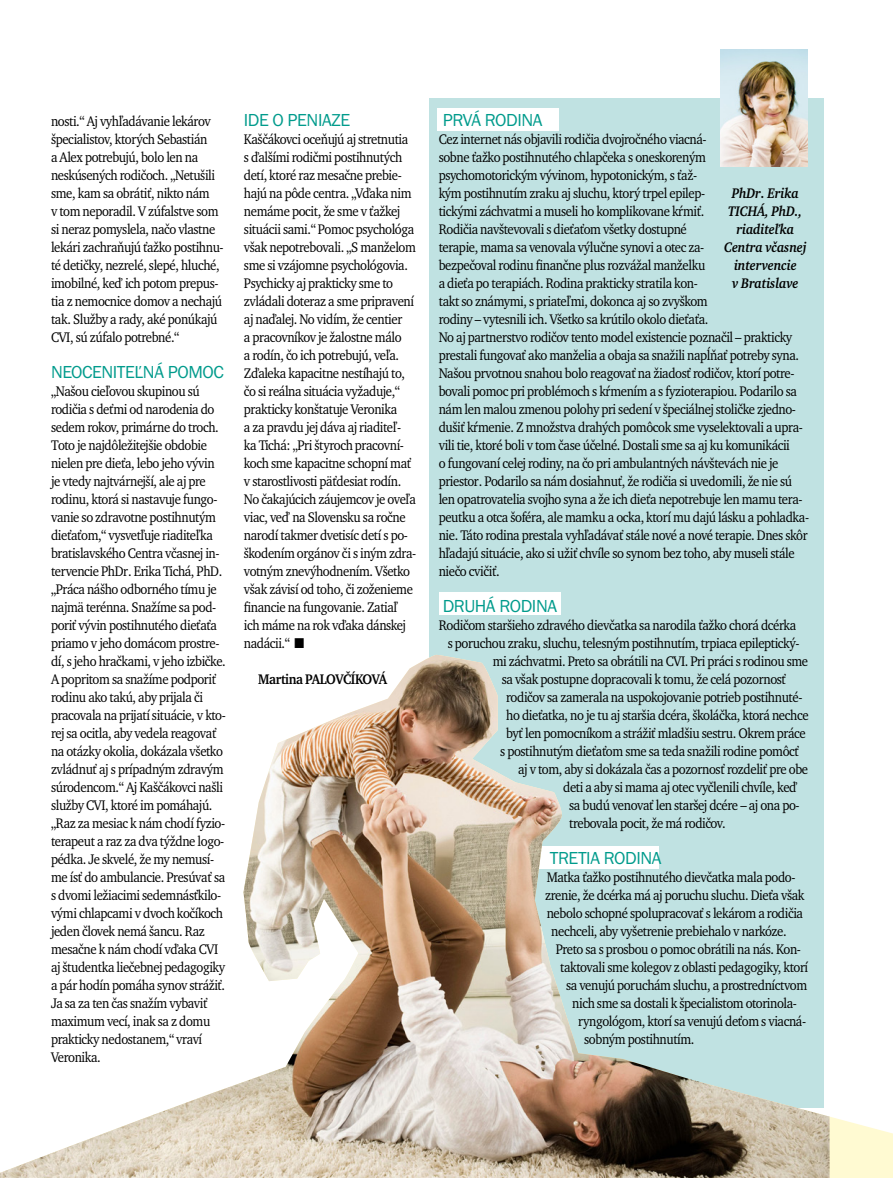
<style>
.page{position:relative;width:893px;height:1178px;background:#fff}
.page>*{position:absolute;margin:0;border:0;box-sizing:border-box;transform-origin:0 0}
.t1{font:18px "Franklin Got Itc TCE Boo";letter-spacing:-.025em;color:#009b8c}
.t2{font:14.25px/18px "Charter Itc TCE";letter-spacing:-.03em;color:#000;scale:.9 1}
.t3{font:italic 700 14.25px/18px "Charter Itc TCE";letter-spacing:-.01em;color:#000;text-align:center;scale:.9 1}
.t4{font:700 14.25px "Charter Itc TCE";letter-spacing:-.03em;color:#000;scale:.9 1}
</style>
<div class="page">
<div style="left:429px;top:99px;width:394px;height:1009px;background:#c0e2e2"></div>
<div style="left:437px;top:108px;width:122px;height:22px;background:#fff"></div>
<div style="left:439px;top:592px;width:122px;height:22px;background:#fff"></div>
<img style="left:720px;top:49px;width:87px;height:118px">
<svg style="left:830px;top:1117px;width:63px;height:61px;background:#fffad7"></svg>
<img style="left:0;top:655px;width:830px;height:523px">
<p class="t2" style="left:51px;top:112px;width:193px">nosti.“ Aj vyhľadávanie lekárov špecialistov, ktorých Sebastián<br>a Alex potrebujú, bolo len na neskúsených rodičoch. „Netušili sme, kam sa obrátiť, nikto nám<br>v tom neporadil. V zúfalstve som si neraz pomyslela, načo vlastne lekári zachraňujú ťažko postihnu&shy;té detičky, nezrelé, slepé, hluché, imobilné, keď ich potom prepus&shy;tia z nemocnice domov a nechajú tak. Služby a rady, aké ponúkajú<br>CVI, sú zúfalo potrebné.“</p>
<p class="t1" style="left:51px;top:362px;width:174px">NEOCENITEĽNÁ POMOC</p>
<p class="t2" style="left:51px;top:382px;width:196px">„Našou cieľovou skupinou sú rodičia s deťmi od narodenia do sedem rokov, primárne do troch.<br>Toto je najdôležitejšie obdobie nielen pre dieťa, lebo jeho vývin je vtedy najtvárnejší, ale aj pre rodinu, ktorá si nastavuje fungo&shy;vanie so zdravotne postihnutým dieťaťom,“ vysvetľuje riaditeľka bratislavského Centra včasnej in&shy;tervencie PhDr. Erika Tichá, PhD. „Práca nášho odborného tímu je najmä terénna. Snažíme sa pod&shy;poriť vývin postihnutého dieťaťa priamo v jeho domácom prostre&shy;dí, s jeho hračkami, v jeho izbičke.<br>A popritom sa snažíme podporiť rodinu ako takú, aby prijala či pracovala na prijatí situácie, v kto&shy;rej sa ocitla, aby vedela reagovať na otázky okolia, dokázala všetko zvládnuť aj s prípadným zdravým súrodencom.“ Aj Kaščákovci našli služby CVI, ktoré im pomáhajú. „Raz za mesiac k nám chodí fyzio&shy;terapeut a raz za dva týždne logo&shy;pédka. Je skvelé, že my nemusí&shy;me ísť do ambulancie. Presúvať sa s dvomi ležiacimi sedemnásťkilo&shy;vými chlapcami v dvoch kočíkoch jeden človek nemá šancu. Raz mesačne k nám chodí vďaka CVI aj študentka liečebnej pedagogiky a pár hodín pomáha synov strážiť.<br>Ja sa za ten čas snažím vybaviť maximum vecí, inak sa z domu prakticky nedostanem,“ vraví<br>Veronika.</p>
<p class="t1" style="left:244px;top:110px;width:108px">IDE O PENIAZE</p>
<p class="t2" style="left:244px;top:130px;width:193px">Kaščákovci oceňujú aj stretnutia s ďalšími rodičmi postihnutých detí, ktoré raz mesačne prebie&shy;hajú na pôde centra. „Vďaka nim nemáme pocit, že sme v ťažkej situácii sami.“ Pomoc psychológa však nepotrebovali. „S manželom sme si vzájomne psychológovia.<br>Psychicky aj prakticky sme to zvládali doteraz a sme pripravení aj naďalej. No vidím, že centier<br>a pracovníkov je žalostne málo<br>a rodín, čo ich potrebujú, veľa.<br>Zďaleka kapacitne nestíhajú to, čo si reálna situácia vyžaduje,“ prakticky konštatuje Veronika<br>a za pravdu jej dáva aj riaditeľ&shy;ka Tichá: „Pri štyroch pracovní&shy;koch sme kapacitne schopní mať v starostlivosti päťdesiat rodín.<br>No čakajúcich záujemcov je oveľa viac, veď na Slovensku sa ročne narodí takmer dvetisíc detí s po&shy;škodením orgánov či s iným zdra&shy;votným znevýhodnením. Všetko však závisí od toho, či zoženieme financie na fungovanie. Zatiaľ ich máme na rok vďaka dánskej nadácii.“ ■</p>
<p class="t4" style="left:258px;top:670px;width:145px">Martina PALOVČÍKOVÁ</p>
<p class="t1" style="left:443px;top:110px;width:101px">PRVÁ RODINA</p>
<p class="t2" style="left:439px;top:130px;width:413px">Cez internet nás objavili rodičia dvojročného viacná-<br>sobne ťažko postihnutého chlapčeka s oneskoreným<br>psychomotorickým vývinom, hypotonickým, s ťaž-<br>kým postihnutím zraku aj sluchu, ktorý trpel epilep-<br>tickými záchvatmi a museli ho komplikovane kŕmiť.<br>Rodičia navštevovali s dieťaťom všetky dostupné<br>terapie, mama sa venovala výlučne synovi a otec za-<br>bezpečoval rodinu finančne plus rozvážal manželku<br>a dieťa po terapiách. Rodina prakticky stratila kon-<br>takt so známymi, s priateľmi, dokonca aj so zvyškom<br>rodiny – vytesnili ich. Všetko sa krútilo okolo dieťaťa.<br>No aj partnerstvo rodičov tento model existencie poznačil – prakticky prestali fungovať ako manželia a obaja sa snažili napĺňať potreby syna.<br>Našou prvotnou snahou bolo reagovať na žiadosť rodičov, ktorí potre&shy;bovali pomoc pri problémoch s kŕmením a s fyzioterapiou. Podarilo sa nám len malou zmenou polohy pri sedení v špeciálnej stoličke zjedno&shy;dušiť kŕmenie. Z množstva drahých pomôcok sme vyselektovali a upra&shy;vili tie, ktoré boli v tom čase účelné. Dostali sme sa aj ku komunikácii<br>o fungovaní celej rodiny, na čo pri ambulantných návštevách nie je priestor. Podarilo sa nám dosiahnuť, že rodičia si uvedomili, že nie sú len opatrovatelia svojho syna a že ich dieťa nepotrebuje len mamu tera&shy;peutku a otca šoféra, ale mamku a ocka, ktorí mu dajú lásku a pohladka&shy;nie. Táto rodina prestala vyhľadávať stále nové a nové terapie. Dnes skôr hľadajú situácie, ako si užiť chvíle so synom bez toho, aby museli stále niečo cvičiť.</p>
<p class="t1" style="left:443px;top:596px;width:116px">DRUHÁ RODINA</p>
<p class="t2" style="left:439px;top:616px;width:399px">Rodičom staršieho zdravého dievčatka sa narodila ťažko chorá dcérka</p>
<p class="t2" style="left:448px;top:634px;width:392px">s poruchou zraku, sluchu, telesným postihnutím, trpiaca epileptický-</p>
<p class="t2" style="left:493px;top:652px;width:352px">mi záchvatmi. Preto sa obrátili na CVI. Pri práci s rodinou sme</p>
<p class="t2" style="left:502px;top:670px;width:318px">sa však postupne dopracovali k tomu, že celá pozornosť</p>
<p class="t2" style="left:506px;top:688px;width:331px">rodičov sa zamerala na uspokojovanie potrieb postihnuté-</p>
<p class="t2" style="left:506px;top:706px;width:338px">ho dieťatka, no je tu aj staršia dcéra, školáčka, ktorá nechce</p>
<p class="t2" style="left:506px;top:724px;width:334px">byť len pomocníkom a strážiť mladšiu sestru. Okrem práce</p>
<p class="t2" style="left:500px;top:742px;width:334px">s postihnutým dieťaťom sme sa teda snažili rodine pomôcť</p>
<p class="t2" style="left:518px;top:760px;width:324px">aj v tom, aby si dokázala čas a pozornosť rozdeliť pre obe</p>
<p class="t2" style="left:563px;top:778px;width:262px">deti a aby si mama aj otec vyčlenili chvíle, keď</p>
<p class="t2" style="left:569px;top:796px;width:258px">sa budú venovať len staršej dcére – aj ona po-</p>
<p class="t2" style="left:569px;top:814px;width:175px">trebovala pocit, že má rodičov.</p>
<p class="t1" style="left:550px;top:848px;width:113px">TRETIA RODINA</p>
<p class="t2" style="left:547px;top:868px;width:278px">Matka ťažko postihnutého dievčatka mala podo-</p>
<p class="t2" style="left:545px;top:886px;width:290px">zrenie, že dcérka má aj poruchu sluchu. Dieťa však</p>
<p class="t2" style="left:547px;top:904px;width:286px">nebolo schopné spolupracovať s lekárom a rodičia</p>
<p class="t2" style="left:551px;top:922px;width:263px">nechceli, aby vyšetrenie prebiehalo v narkóze.</p>
<p class="t2" style="left:556px;top:940px;width:274px">Preto sa s prosbou o pomoc obrátili na nás. Kon-</p>
<p class="t2" style="left:560px;top:958px;width:277px">taktovali sme kolegov z oblasti pedagogiky, ktorí</p>
<p class="t2" style="left:566px;top:976px;width:269px">sa venujú poruchám sluchu, a prostredníctvom</p>
<p class="t2" style="left:572px;top:994px;width:251px">nich sme sa dostali k špecialistom otorinola-</p>
<p class="t2" style="left:578px;top:1012px;width:255px">ryngológom, ktorí sa venujú deťom s viacná-</p>
<p class="t2" style="left:584px;top:1030px;width:124px">sobným postihnutím.</p>
<p class="t3" style="left:724px;top:184px;width:93px">PhDr. Erika<br>TICHÁ, PhD., riaditeľka<br>Centra včasnej intervencie<br>v Bratislave</p>
</div>
